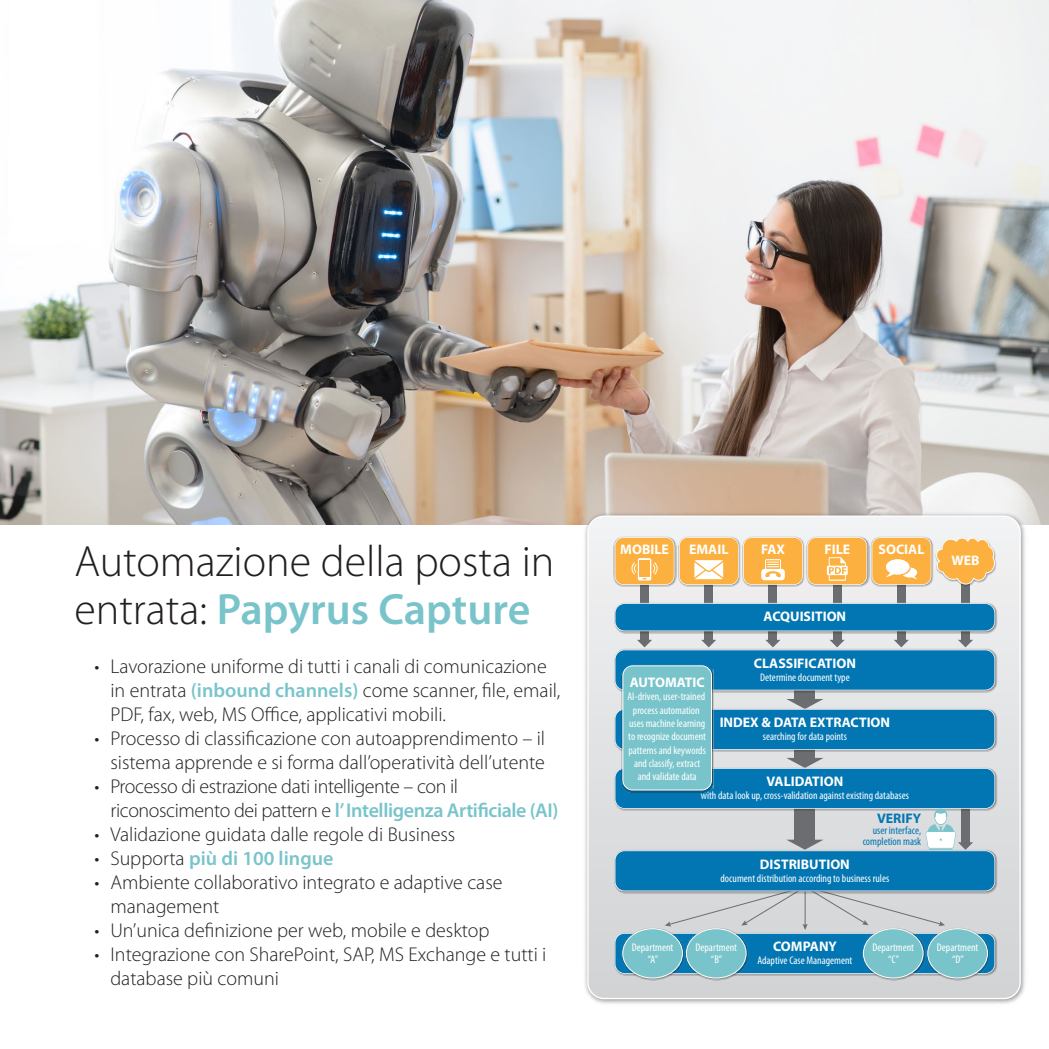
<style>
.page{position:relative;width:1049px;height:1049px;background:#fff}
.page>*{position:absolute;margin:0;border:0;box-sizing:border-box;transform-origin:0 0}
.t1{font:300 44px/48px "Myriad Pro";color:#231f20}
.t2{font:300 20px/24px "Myriad Pro";color:#231f20}
.t3{font:300 20px/24px "Myriad Pro";letter-spacing:-.02em;color:#231f20}
.t4{font:600 20px "Myriad Pro";color:#79c4cb}
.t5{font:700 13.8px "Myriad Pro";color:#fff}
.t6{font:700 13.8px "Myriad Pro";color:#0176b3}
.t7{font:condensed 11.2px/13.4px "Myriad Pro";color:#fff;text-align:center}
.t8{font:condensed 11.2px/11.2px "Myriad Pro";color:#0176b3;text-align:right}
.s1{font-weight:600;color:#79c4cb}
.s2{font-weight:300;color:#231f20}
</style>
<div class="page">
<img style="left:0;top:0;width:1049px;height:524px">
<img style="left:581px;top:510px;width:447px;height:494px">
<svg style="left:588px;top:516px;width:432px;height:482px"></svg>
<div style="left:795px;top:736px;width:20px;height:24px;background:#6c6d70"></div>
<div style="left:795px;top:677px;width:20px;height:24px;background:#6c6d70"></div>
<div style="left:640px;top:577px;width:9px;height:64px;background:#6c6d70"></div>
<img style="left:614px;top:536px;width:62px;height:51px">
<div style="left:769px;top:577px;width:8px;height:64px;background:#6c6d70"></div>
<img style="left:678px;top:536px;width:127px;height:51px">
<div style="left:704px;top:577px;width:9px;height:64px;background:#6c6d70"></div>
<div style="left:833px;top:577px;width:8px;height:64px;background:#6c6d70"></div>
<img style="left:807px;top:536px;width:62px;height:51px">
<div style="left:897px;top:577px;width:8px;height:64px;background:#6c6d70"></div>
<img style="left:871px;top:536px;width:62px;height:51px">
<div style="left:961px;top:577px;width:9px;height:64px;background:#6c6d70"></div>
<img style="left:935px;top:537px;width:62px;height:49px">
<img style="left:614px;top:602px;width:383px;height:31px">
<svg style="left:615px;top:603px;width:380px;height:28px;background:#0e7cb6"></svg>
<img style="left:614px;top:649px;width:383px;height:43px">
<svg style="left:615px;top:640px;width:380px;height:50px;background:#378fbd"></svg>
<img style="left:614px;top:708px;width:383px;height:44px">
<svg style="left:615px;top:699px;width:380px;height:51px;background:#358ebd"></svg>
<img style="left:614px;top:932px;width:383px;height:44px">
<svg style="left:615px;top:758px;width:380px;height:216px;background:#6fa7c5"></svg>
<img style="left:862px;top:928px;width:63px;height:52px">
<div style="left:863px;top:929px;width:60px;height:49px;background:#79c4cb;border-radius:50%"></div>
<div style="left:863px;top:928px;width:60px;height:50px;border:1px solid #fff;border-radius:50%"></div>
<img style="left:927px;top:928px;width:63px;height:52px">
<div style="left:928px;top:929px;width:59px;height:49px;background:#79c4cb;border-radius:50%"></div>
<div style="left:927px;top:928px;width:61px;height:50px;border:1px solid #fff;border-radius:50%"></div>
<img style="left:622px;top:928px;width:126px;height:52px">
<div style="left:623px;top:929px;width:59px;height:49px;background:#79c4cb;border-radius:50%"></div>
<div style="left:622px;top:928px;width:61px;height:50px;border:1px solid #fff;border-radius:50%"></div>
<div style="left:686px;top:929px;width:60px;height:49px;background:#79c4cb;border-radius:50%"></div>
<div style="left:686px;top:928px;width:60px;height:50px;border:1px solid #fff;border-radius:50%"></div>
<img style="left:622px;top:665px;width:92px;height:127px">
<div style="left:623px;top:666px;width:88px;height:124px;background:#79c4cb;border-radius:10px"></div>
<div style="left:622px;top:665px;width:90px;height:125px;border:1px solid #fff;border-radius:10px"></div>
<svg style="left:615px;top:537px;width:380px;height:48px;background:#f5be6a"></svg>
<h1 class="t1" style="left:74px;top:538px;width:481px">Automazione della posta in entrata: <span class="s1">Papyrus Capture</span></h1>
<p class="t2" style="left:110px;top:654px;width:451px;text-indent:-16px">• Lavorazione uniforme di tutti i canali di comunicazione in entrata <span class="s1">(inbound channels)</span> come scanner, file, email,<br>PDF, fax, web, MS Office, applicativi mobili.</p>
<p class="t2" style="left:94px;top:726px;width:452px;text-align:right">• Processo di classificazione con autoapprendimento – il sistema apprende e si forma dall’operatività dell’utente</p>
<p class="t3" style="left:110px;top:774px;width:449px;text-indent:-16px">• Processo di estrazione dati intelligente – con il riconoscimento dei pattern e <span class="s1">l’ Intelligenza Artificiale (AI)</span></p>
<p class="t2" style="left:94px;top:822px;width:362px">• Validazione guidata dalle regole di Business</p>
<p class="t4" style="left:94px;top:847px;width:241px"><span class="s2">• Supporta</span> più di 100 lingue</p>
<p class="t2" style="left:110px;top:870px;width:394px;text-indent:-16px">• Ambiente collaborativo integrato e adaptive case management</p>
<p class="t2" style="left:94px;top:918px;width:397px">• Un’unica definizione per web, mobile e desktop</p>
<p class="t2" style="left:110px;top:942px;width:437px;text-indent:-16px">• Integrazione con SharePoint, SAP, MS Exchange e tutti i database più comuni</p>
<p class="t5" style="left:620px;top:542px;width:50px">MOBILE</p>
<p class="t5" style="left:689px;top:542px;width:41px">EMAIL</p>
<p class="t5" style="left:761px;top:542px;width:25px">FAX</p>
<p class="t5" style="left:824px;top:542px;width:27px">FILE</p>
<p class="t5" style="left:878px;top:542px;width:47px">SOCIAL</p>
<p class="t5" style="left:763px;top:609px;width:84px">ACQUISITION</p>
<p class="t5" style="left:754px;top:655px;width:104px">CLASSIFICATION</p>
<p class="t7" style="left:760px;top:671px;width:91px">Determine document type</p>
<p class="t5" style="left:630px;top:675px;width:76px">AUTOMATIC</p>
<p class="t7" style="left:627px;top:690px;width:80px">AI-driven, user-trained process automation uses machine learning to recognize document patterns and keywords and classify, extract and validate data</p>
<p class="t5" style="left:720px;top:714px;width:172px">INDEX &amp; DATA EXTRACTION</p>
<p class="t7" style="left:763px;top:730px;width:86px">searching for data points</p>
<p class="t5" style="left:766px;top:774px;width:78px">VALIDATION</p>
<p class="t7" style="left:701px;top:789px;width:210px">with data look up, cross-validation against existing databases</p>
<p class="t6" style="left:877px;top:810px;width:46px">VERIFY</p>
<p class="t8" style="left:863px;top:824px;width:60px">user interface, completion mask</p>
<p class="t5" style="left:760px;top:856px;width:91px">DISTRIBUTION</p>
<p class="t7" style="left:720px;top:872px;width:170px">document distribution according to business rules</p>
<p class="t5" style="left:951px;top:553px;width:30px">WEB</p>
<p class="t7" style="left:632px;top:942px;width:43px;line-height:11.8px">Department “A”</p>
<p class="t7" style="left:695px;top:942px;width:43px;line-height:11.8px">Department “B”</p>
<p class="t5" style="left:773px;top:939px;width:65px">COMPANY</p>
<p class="t7" style="left:757px;top:954px;width:97px">Adaptive Case Management</p>
<p class="t7" style="left:872px;top:942px;width:43px;line-height:11.8px">Department “C”</p>
<p class="t7" style="left:937px;top:942px;width:43px;line-height:11.8px">Department “D”</p>
</div>
